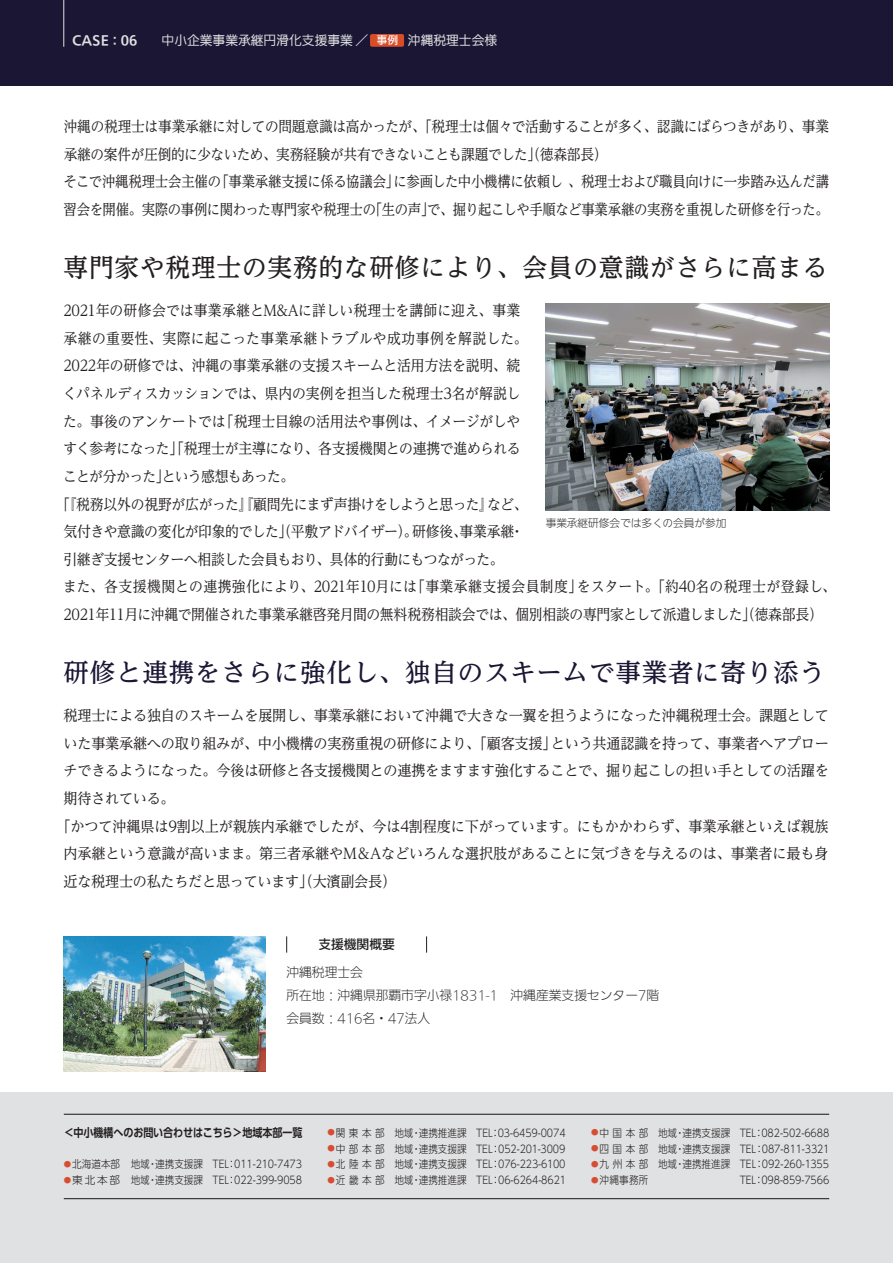
<style>
.page{position:relative;width:893px;height:1263px;background:#fff}
.page>*{position:absolute;margin:0;border:0;box-sizing:border-box;transform-origin:0 0}
.t1{font:500 25.5px "UD Reimin Pro";letter-spacing:.03em;color:#231f20}
.t2{font:500 25.5px "UD Reimin Pro";letter-spacing:.03em;color:#1a1634}
.t3{font:14.85px/27.6px "UD Reimin Pro";letter-spacing:-.015em;color:#231f20;scale:.93 1}
.t4{font:14.85px/27.6px "UD Reimin Pro";letter-spacing:-.015em;color:#231f20;text-align:right;scale:.95 1}
.t5{font:14.85px "UD Reimin Pro";letter-spacing:-.015em;color:#231f20;scale:.9 1}
.t6{font:14.85px "UD Reimin Pro";letter-spacing:-.015em;color:#231f20;scale:.92 1}
.t7{font:14.85px "UD Reimin Pro";letter-spacing:.005em;color:#231f20;scale:.93 1}
.t8{font:14.85px "UD Reimin Pro";letter-spacing:.025em;color:#231f20;scale:.93 1}
.t9{font:14.85px "UD Reimin Pro";letter-spacing:.035em;color:#231f20;scale:.93 1}
.t10{font:300 12.75px/23.4px "Iwa UD Go Dsp Pro";color:#231f20}
.t11{font:100 12.75px "Iwa UD Go Dsp Pro";color:#e0e1e2}
.t12{font:700 12.75px "Iwa UD Go Dsp Pro";color:#e0e1e2}
.t13{font:500 12.75px "Iwa UD Go Dsp Pro";color:#231f20}
.t14{font:700 11.7px "UD Shin Go Pro De";letter-spacing:-.01em;color:#231f20;scale:.86 1}
.t15{font:300 10.65px "UD Shin Go Pro";letter-spacing:-.01em;color:#231f20;scale:.9 1}
.t16{font:300 10.65px "Iwa UD Go Dsp Pro";color:#231f20}
.t17{font:300 10.65px "UD Shin Go Pro";letter-spacing:-.01em;color:#231f20}
.t18{font:500 10.65px "Iwa UD Go Dsp Pro";color:#fff}
.t19{font:300 7.5px "UD Shin Go Pro";color:#d64d31}
</style>
<div class="page">
<div style="left:0;top:0;width:893px;height:85px;background:#1a1634"></div>
<hr style="left:63px;top:0;width:1px;height:47px;background:#e0e1e2">
<svg style="left:286px;top:936px;width:1px;height:17px"></svg>
<svg style="left:426px;top:936px;width:1px;height:17px"></svg>
<img style="left:64px;top:936px;width:201px;height:135px">
<img style="left:546px;top:303px;width:283px;height:208px">
<div style="left:370px;top:34px;width:34px;height:13px;background:#d84c28;border-radius:2px"></div>
<div style="left:0;top:1093px;width:893px;height:170px;background:#e0e1e2"></div>
<hr style="left:64px;top:1114px;width:765px;height:1px;background:#231f20">
<hr style="left:64px;top:1198px;width:765px;height:1px;background:#231f20">
<p class="t12" style="left:72px;top:31px;width:67px">CASE : 06</p>
<p class="t11" style="left:162px;top:32px;width:208px">中小企業事業承継円滑化支援事業／</p>
<p class="t18" style="left:377px;top:33px;width:23px">事例</p>
<p class="t11" style="left:408px;top:32px;width:91px">沖縄税理士会様</p>
<p class="t6" style="left:64px;top:114px;width:833px">沖縄の税理士は事業承継に対しての問題意識は高かったが、「税理士は個々で活動することが多く、認識にばらつきがあり、事業</p>
<p class="t6" style="left:64px;top:142px;width:592px">承継の案件が圧倒的に少ないため、実務経験が共有できないことも課題でした」（徳森部長(</p>
<p class="t5" style="left:393px;top:170px;width:485px">に参画した中小機構に依頼し、税理士および職員向けに一歩踏み込んだ講</p>
<p class="t5" style="left:64px;top:170px;width:177px">そこで沖縄税理士会主催の</p>
<p class="t5" style="left:215px;top:170px;width:206px">「事業承継支援に係る協議会」</p>
<p class="t5" style="left:369px;top:197px;width:513px">「生の声で」、掘り起こしや手順など事業承継の実務を重視した研修を行った。</p>
<p class="t5" style="left:64px;top:197px;width:349px">習会を開催。実際の事例に関わった専門家や税理士の</p>
<h1 class="t1" style="left:64px;top:246px;width:765px">専門家や税理士の実務的な研修により、会員の意識がさらに高まる</h1>
<p class="t7" style="left:63px;top:298px;width:493px">2021年の研修会では事業承継とM&amp;Aに詳しい税理士を講師に迎え、事業</p>
<p class="t8" style="left:63px;top:326px;width:500px">承継の重要性、実際に起こった事業承継トラブルや成功事例を解説した。</p>
<p class="t3" style="left:63px;top:351px;width:493px">2022年の研修では、沖縄の事業承継の支援スキームと活用方法を説明、続</p>
<p class="t3" style="left:63px;top:379px;width:493px">くパネルディスカッションでは、県内の実例を担当した税理士3名が解説し</p>
<p class="t3" style="left:220px;top:407px;width:325px">「税理士目線の活用法や事例は、イメージがしや</p>
<p class="t3" style="left:63px;top:407px;width:493px">た。事後のアンケートでは<br>すく参考になった」「税理士が主導になり、各支援機関との連携で進められることが分かったという感想もあった。</p>
<p class="t3" style="left:156px;top:462px;width:16px">」</p>
<p class="t3" style="left:56px;top:490px;width:471px">「『税務以外の視野が広がった』『顧問先にまず声掛けをしようと思った』</p>
<p class="t3" style="left:487px;top:490px;width:45px">など、</p>
<p class="t3" style="left:63px;top:517px;width:475px">気付きや意識の変化が印象的でした」（平敷アドバイザー）。<br>引継ぎ支援センターへ相談した会員もおり、具体的行動にもつながった。</p>
<p class="t3" style="left:412px;top:517px;width:111px">研修後事業承継</p>
<p class="t3" style="left:510px;top:517px;width:16px">・</p>
<p class="t3" style="left:453px;top:517px;width:16px">、</p>
<p class="t16" style="left:546px;top:515px;width:182px">事業承継研修会では多くの会員が参加</p>
<p class="t3" style="left:63px;top:573px;width:818px">また、各支援機関との連携強化により、2021年10月には<br>2021年11月に沖縄で開催された事業承継啓発月間の無料税務相談会では、個別相談の専門家として派遣しました」（徳森部長(</p>
<p class="t9" style="left:411px;top:575px;width:186px">「事業承継支援会員制度」</p>
<p class="t7" style="left:577px;top:575px;width:280px">をスタート。「約40名の税理士が登録し、</p>
<h1 class="t2" style="left:64px;top:651px;width:763px">研修と連携をさらに強化し、独自のスキームで事業者に寄り添う</h1>
<p class="t4" style="left:64px;top:701px;width:807px">税理士による独自のスキームを展開し、事業承継において沖縄で大きな一翼を担うようになった沖縄税理士会。課題としてという共通認識を持って、事業者へアプロー</p>
<p class="t4" style="left:64px;top:729px;width:520px">いた事業承継への取り組みが、中小機構の実務重視の研修により、「顧客支援」</p>
<p class="t4" style="left:64px;top:756px;width:807px">チできるようになった。今後は研修と各支援機関との連携をますます強化することで、掘り起こしの担い手としての活躍を</p>
<p class="t4" style="left:64px;top:784px;width:118px">期待されている。</p>
<p class="t4" style="left:57px;top:812px;width:814px">「かつて沖縄県は9割以上が親族内承継でしたが、今は4割程度に下がっています。にもかかわらず、事業承継といえば親族</p>
<p class="t4" style="left:64px;top:839px;width:807px">内承継という意識が高いまま。第三者承継やM＆Aなどいろんな選択肢があることに気づきを与えるのは、事業者に最も身</p>
<p class="t4" style="left:64px;top:867px;width:352px">近な税理士の私たちだと思っています」（大濱副会長(</p>
<p class="t13" style="left:318px;top:935px;width:78px">支援機関概要</p>
<p class="t10" style="left:286px;top:961px;width:374px">沖縄税理士会<br>所在地：沖縄県那覇市字小禄1831-1　沖縄産業支援センター7階会員数：416名・47法人</p>
<p class="t14" style="left:64px;top:1122px;width:279px">＜中小機構へのお問い合わせはこちら＞地域本部一覧</p>
<p class="t15" style="left:336px;top:1124px;width:56px">関東本部</p>
<p class="t19" style="left:327px;top:1126px;width:9px">●</p>
<p class="t15" style="left:419px;top:1124px;width:55px">連携推進課</p>
<p class="t15" style="left:394px;top:1124px;width:23px">地域</p>
<p class="t15" style="left:411px;top:1124px;width:12px">・</p>
<p class="t15" style="left:490px;top:1124px;width:85px">：03-6459-0074</p>
<p class="t15" style="left:476px;top:1124px;width:20px">TEL</p>
<p class="t15" style="left:599px;top:1124px;width:56px">中国本部</p>
<p class="t19" style="left:591px;top:1126px;width:9px">●</p>
<p class="t15" style="left:682px;top:1124px;width:55px">連携支援課</p>
<p class="t15" style="left:658px;top:1124px;width:23px">地域</p>
<p class="t15" style="left:675px;top:1124px;width:12px">・</p>
<p class="t15" style="left:754px;top:1124px;width:85px">：082-502-6688</p>
<p class="t15" style="left:740px;top:1124px;width:20px">TEL</p>
<p class="t15" style="left:336px;top:1140px;width:56px">中部本部</p>
<p class="t19" style="left:327px;top:1142px;width:9px">●</p>
<p class="t15" style="left:419px;top:1140px;width:55px">連携支援課</p>
<p class="t15" style="left:394px;top:1140px;width:23px">地域</p>
<p class="t15" style="left:411px;top:1140px;width:12px">・</p>
<p class="t15" style="left:491px;top:1140px;width:85px">：052-201-3009</p>
<p class="t15" style="left:476px;top:1140px;width:20px">TEL</p>
<p class="t15" style="left:599px;top:1140px;width:56px">四国本部</p>
<p class="t19" style="left:591px;top:1142px;width:9px">●</p>
<p class="t15" style="left:682px;top:1140px;width:55px">連携支援課</p>
<p class="t15" style="left:658px;top:1140px;width:23px">地域</p>
<p class="t15" style="left:675px;top:1140px;width:12px">・</p>
<p class="t15" style="left:754px;top:1140px;width:85px">：087-811-3321</p>
<p class="t15" style="left:740px;top:1140px;width:20px">TEL</p>
<p class="t15" style="left:72px;top:1156px;width:55px">北海道本部</p>
<p class="t19" style="left:64px;top:1158px;width:9px">●</p>
<p class="t15" style="left:155px;top:1156px;width:55px">連携支援課</p>
<p class="t15" style="left:131px;top:1156px;width:23px">地域</p>
<p class="t15" style="left:148px;top:1156px;width:12px">・</p>
<p class="t15" style="left:227px;top:1156px;width:85px">：011-210-7473</p>
<p class="t15" style="left:213px;top:1156px;width:20px">TEL</p>
<p class="t15" style="left:336px;top:1156px;width:56px">北陸本部</p>
<p class="t19" style="left:327px;top:1158px;width:9px">●</p>
<p class="t15" style="left:419px;top:1156px;width:55px">連携支援課</p>
<p class="t15" style="left:394px;top:1156px;width:23px">地域</p>
<p class="t15" style="left:411px;top:1156px;width:12px">・</p>
<p class="t15" style="left:491px;top:1156px;width:85px">：076-223-6100</p>
<p class="t15" style="left:476px;top:1156px;width:20px">TEL</p>
<p class="t15" style="left:600px;top:1156px;width:56px">九州本部</p>
<p class="t19" style="left:591px;top:1158px;width:9px">●</p>
<p class="t15" style="left:682px;top:1156px;width:55px">連携推進課</p>
<p class="t15" style="left:658px;top:1156px;width:23px">地域</p>
<p class="t15" style="left:675px;top:1156px;width:12px">・</p>
<p class="t15" style="left:754px;top:1156px;width:85px">：092-260-1355</p>
<p class="t15" style="left:740px;top:1156px;width:20px">TEL</p>
<p class="t17" style="left:72px;top:1172px;width:50px">東北本部</p>
<p class="t19" style="left:64px;top:1174px;width:9px">●</p>
<p class="t15" style="left:155px;top:1172px;width:55px">連携支援課</p>
<p class="t15" style="left:131px;top:1172px;width:23px">地域</p>
<p class="t15" style="left:148px;top:1172px;width:12px">・</p>
<p class="t15" style="left:227px;top:1172px;width:85px">：022-399-9058</p>
<p class="t15" style="left:213px;top:1172px;width:20px">TEL</p>
<p class="t15" style="left:336px;top:1172px;width:56px">近畿本部</p>
<p class="t19" style="left:327px;top:1174px;width:9px">●</p>
<p class="t15" style="left:419px;top:1172px;width:55px">連携推進課</p>
<p class="t15" style="left:394px;top:1172px;width:23px">地域</p>
<p class="t15" style="left:411px;top:1172px;width:12px">・</p>
<p class="t15" style="left:491px;top:1172px;width:85px">：06-6264-8621</p>
<p class="t15" style="left:476px;top:1172px;width:20px">TEL</p>
<p class="t15" style="left:599px;top:1172px;width:56px">沖縄事務所</p>
<p class="t19" style="left:591px;top:1174px;width:9px">●</p>
<p class="t15" style="left:754px;top:1172px;width:85px">：098-859-7566</p>
<p class="t15" style="left:740px;top:1172px;width:20px">TEL</p>
</div>
